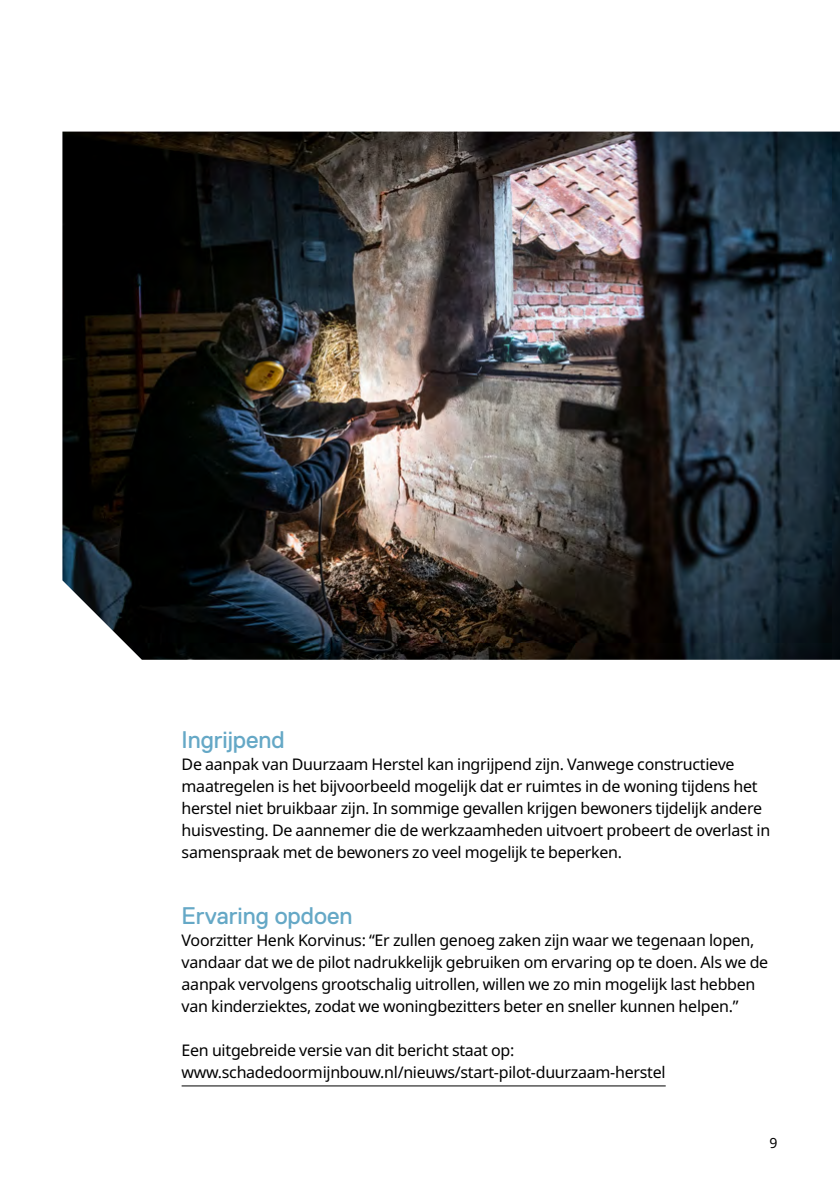
<style>
.page{position:relative;width:840px;height:1191px;background:#fff}
.page>*{position:absolute;margin:0;border:0;box-sizing:border-box;transform-origin:0 0}
.t1{font:24px "Replica";letter-spacing:-.005em;color:#65a8c6}
.t2{font:16px/22px "Noto Sans";letter-spacing:-.02em;color:#000}
.t3{font:14px "Noto Sans";color:#000}
</style>
<div class="page">
<img style="left:62px;top:132px;width:777px;height:528px">
<hr style="left:181px;top:1085px;width:484px;height:1px;background:#000">
<h2 class="t1" style="left:181px;top:726px;width:104px">Ingrijpend</h2>
<p class="t2" style="left:181px;top:753px;width:589px">De aanpak van Duurzaam Herstel kan ingrijpend zijn. Vanwege constructieve maatregelen is het bijvoorbeeld mogelijk dat er ruimtes in de woning tijdens het herstel niet bruikbaar zijn. In sommige gevallen krijgen bewoners tijdelijk andere huisvesting. De aannemer die de werkzaamheden uitvoert probeert de overlast in samenspraak met de bewoners zo veel mogelijk te beperken.</p>
<h2 class="t1" style="left:181px;top:902px;width:172px">Ervaring opdoen</h2>
<p class="t2" style="left:181px;top:929px;width:588px">Voorzitter Henk Korvinus: “Er zullen genoeg zaken zijn waar we tegenaan lopen, vandaar dat we de pilot nadrukkelijk gebruiken om ervaring op te doen. Als we de aanpak vervolgens grootschalig uitrollen, willen we zo min mogelijk last hebben van kinderziektes, zodat we woningbezitters beter en sneller kunnen helpen.”</p>
<p class="t2" style="left:181px;top:1039px;width:485px">Een uitgebreide versie van dit bericht staat op: www.schadedoormijnbouw.nl/nieuws/start-pilot-duurzaam-herstel</p>
<p class="t3" style="left:769px;top:1133px;width:10px">9</p>
</div>
